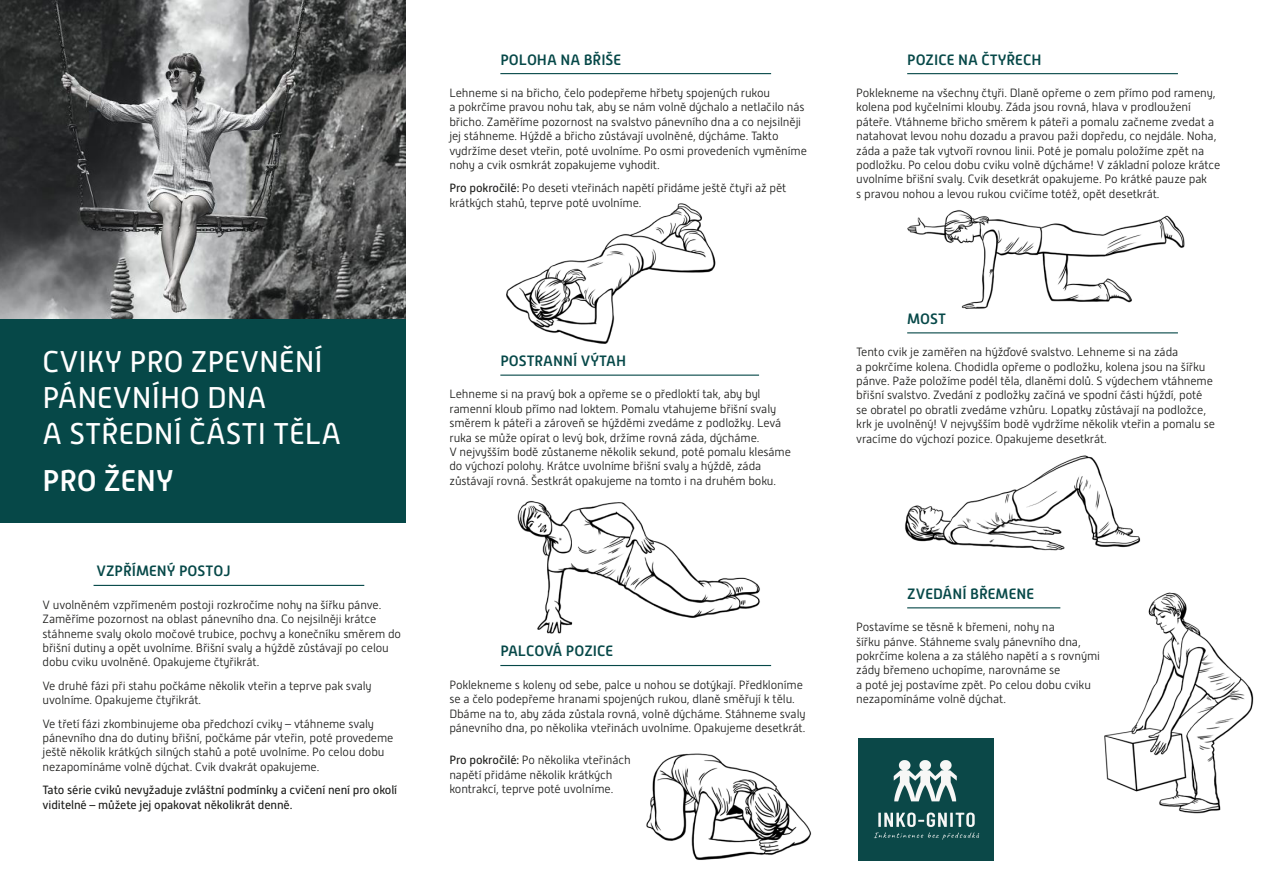
<style>
.page{position:relative;width:1263px;height:893px;background:#fff}
.page>*{position:absolute;margin:0;border:0;box-sizing:border-box;transform-origin:0 0}
.t1{font:30px/36px "Alwyn New";color:#fff}
.t2{font:500 30px "Alwyn New";color:#fff}
.t3{font:500 15px "Alwyn New";color:#064848}
.t4{font:300 12px/14.4px "Alwyn New";letter-spacing:-.02em;color:#1d1d1b}
.t5{font:12px/14.4px "Alwyn New";letter-spacing:-.02em;color:#1d1d1b}
.s1{font-weight:400}
</style>
<div class="page">
<div style="left:0;top:305px;width:405px;height:218px;background:#064848"></div>
<img style="left:1104px;top:592px;width:150px;height:222px">
<img style="left:905px;top:455px;width:236px;height:96px">
<img style="left:907px;top:210px;width:278px;height:99px">
<img style="left:646px;top:753px;width:166px;height:107px">
<img style="left:517px;top:500px;width:243px;height:134px">
<img style="left:506px;top:203px;width:210px;height:141px">
<hr style="left:94px;top:585px;width:270px;height:1px;background:#064848">
<hr style="left:500px;top:73px;width:271px;height:1px;background:#064848">
<hr style="left:500px;top:375px;width:259px;height:1px;background:#064848">
<hr style="left:500px;top:665px;width:271px;height:1px;background:#064848">
<hr style="left:907px;top:73px;width:271px;height:1px;background:#064848">
<hr style="left:907px;top:332px;width:271px;height:1px;background:#064848">
<hr style="left:907px;top:607px;width:153px;height:1px;background:#064848">
<img style="left:858px;top:739px;width:135px;height:122px">
<img style="left:0;top:0;width:406px;height:318px">
<p class="t3" style="left:500px;top:51px;width:122px">POLOHA NA BŘIŠE</p>
<p class="t4" style="left:449px;top:86px;width:359px">Lehneme si na břicho, čelo podepřeme hřbety spojených rukou<br>a pokrčíme pravou nohu tak, aby se nám volně dýchalo a netlačilo nás břicho. Zaměříme pozornost na svalstvo pánevního dna a co nejsilněji jej stáhneme. Hýždě a břicho zůstávají uvolněné, dýcháme. Takto vydržíme deset vteřin, poté uvolníme. Po osmi provedeních vyměníme nohy a cvik osmkrát zopakujeme vyhodit.</p>
<p class="t4" style="left:449px;top:181px;width:338px"><span class="s1">Pro pokročilé:</span> Po deseti vteřinách napětí přidáme ještě čtyři až pět krátkých stahů, teprve poté uvolníme.</p>
<h1 class="t1" style="left:43px;top:344px;width:300px">CVIKY PRO ZPEVNĚNÍ<br>PÁNEVNÍHO DNA<br>A STŘEDNÍ ČÁSTI TĚLA</h1>
<h1 class="t2" style="left:43px;top:463px;width:133px">PRO ŽENY</h1>
<p class="t3" style="left:97px;top:563px;width:136px">VZPŘÍMENÝ POSTOJ</p>
<p class="t4" style="left:43px;top:597px;width:360px">V uvolněném vzpřímeném postoji rozkročíme nohy na šířku pánve.<br>Zaměříme pozornost na oblast pánevního dna. Co nejsilněji krátce stáhneme svaly okolo močové trubice, pochvy a konečníku směrem do břišní dutiny a opět uvolníme. Břišní svaly a hýždě zůstávají po celou dobu cviku uvolněné. Opakujeme čtyřikrát.</p>
<p class="t4" style="left:43px;top:678px;width:331px">Ve druhé fázi při stahu počkáme několik vteřin a teprve pak svaly uvolníme. Opakujeme čtyřikrát.</p>
<p class="t4" style="left:43px;top:716px;width:352px">Ve třetí fázi zkombinujeme oba předchozí cviky – vtáhneme svaly pánevního dna do dutiny břišní, počkáme pár vteřin, poté provedeme ještě několik krátkých silných stahů a poté uvolníme. Po celou dobu nezapomínáme volně dýchat. Cvik dvakrát opakujeme.</p>
<p class="t5" style="left:43px;top:783px;width:356px">Tato série cviků nevyžaduje zvláštní podmínky a cvičení není pro okolí viditelné – můžete jej opakovat několikrát denně.</p>
<p class="t3" style="left:500px;top:352px;width:127px">POSTRANNÍ VÝTAH</p>
<p class="t4" style="left:449px;top:387px;width:343px">Lehneme si na pravý bok a opřeme se o předloktí tak, aby byl ramenní kloub přímo nad loktem. Pomalu vtahujeme břišní svaly směrem k páteři a zároveň se hýžděmi zvedáme z podložky. Levá ruka se může opírat o levý bok, držíme rovná záda, dýcháme.<br>V nejvyšším bodě zůstaneme několik sekund, poté pomalu klesáme do výchozí polohy. Krátce uvolníme břišní svaly a hýždě, záda zůstávají rovná. Šestkrát opakujeme na tomto i na druhém boku.</p>
<p class="t3" style="left:500px;top:643px;width:114px">PALCOVÁ POZICE</p>
<p class="t4" style="left:449px;top:678px;width:358px">Poklekneme s koleny od sebe, palce u nohou se dotýkají. Předkloníme se a čelo podepřeme hranami spojených rukou, dlaně směřují k tělu.<br>Dbáme na to, aby záda zůstala rovná, volně dýcháme. Stáhneme svaly pánevního dna, po několika vteřinách uvolníme. Opakujeme desetkrát.</p>
<p class="t4" style="left:449px;top:753px;width:183px"><span class="s1">Pro pokročilé:</span> Po několika vteřinách napětí přidáme několik krátkých kontrakcí, teprve poté uvolníme.</p>
<p class="t3" style="left:907px;top:51px;width:136px">POZICE NA ČTYŘECH</p>
<p class="t4" style="left:856px;top:86px;width:366px">Poklekneme na všechny čtyři. Dlaně opřeme o zem přímo pod rameny, kolena pod kyčelními klouby. Záda jsou rovná, hlava v prodloužení páteře. Vtáhneme břicho směrem k páteři a pomalu začneme zvedat a natahovat levou nohu dozadu a pravou paži dopředu, co nejdále. Noha, záda a paže tak vytvoří rovnou linii. Poté je pomalu položíme zpět na podložku. Po celou dobu cviku volně dýcháme! V základní poloze krátce uvolníme břišní svaly. Cvik desetkrát opakujeme. Po krátké pauze pak<br>s pravou nohou a levou rukou cvičíme totéž, opět desetkrát.</p>
<p class="t3" style="left:907px;top:310px;width:40px">MOST</p>
<p class="t4" style="left:856px;top:345px;width:360px">Tento cvik je zaměřen na hýžďové svalstvo. Lehneme si na záda<br>a pokrčíme kolena. Chodidla opřeme o podložku, kolena jsou na šířku pánve. Paže položíme podél těla, dlaněmi dolů. S výdechem vtáhneme břišní svalstvo. Zvedání z podložky začíná ve spodní části hýždí, poté se obratel po obratli zvedáme vzhůru. Lopatky zůstávají na podložce, krk je uvolněný! V nejvyšším bodě vydržíme několik vteřin a pomalu se vracíme do výchozí pozice. Opakujeme desetkrát.</p>
<p class="t3" style="left:907px;top:585px;width:128px">ZVEDÁNÍ BŘEMENE</p>
<p class="t4" style="left:856px;top:620px;width:245px">Postavíme se těsně k břemeni, nohy na<br>šířku pánve. Stáhneme svaly pánevního dna, pokrčíme kolena a za stálého napětí a s rovnými zády břemeno uchopíme, narovnáme se<br>a poté jej postavíme zpět. Po celou dobu cviku nezapomínáme volně dýchat.</p>
</div>
